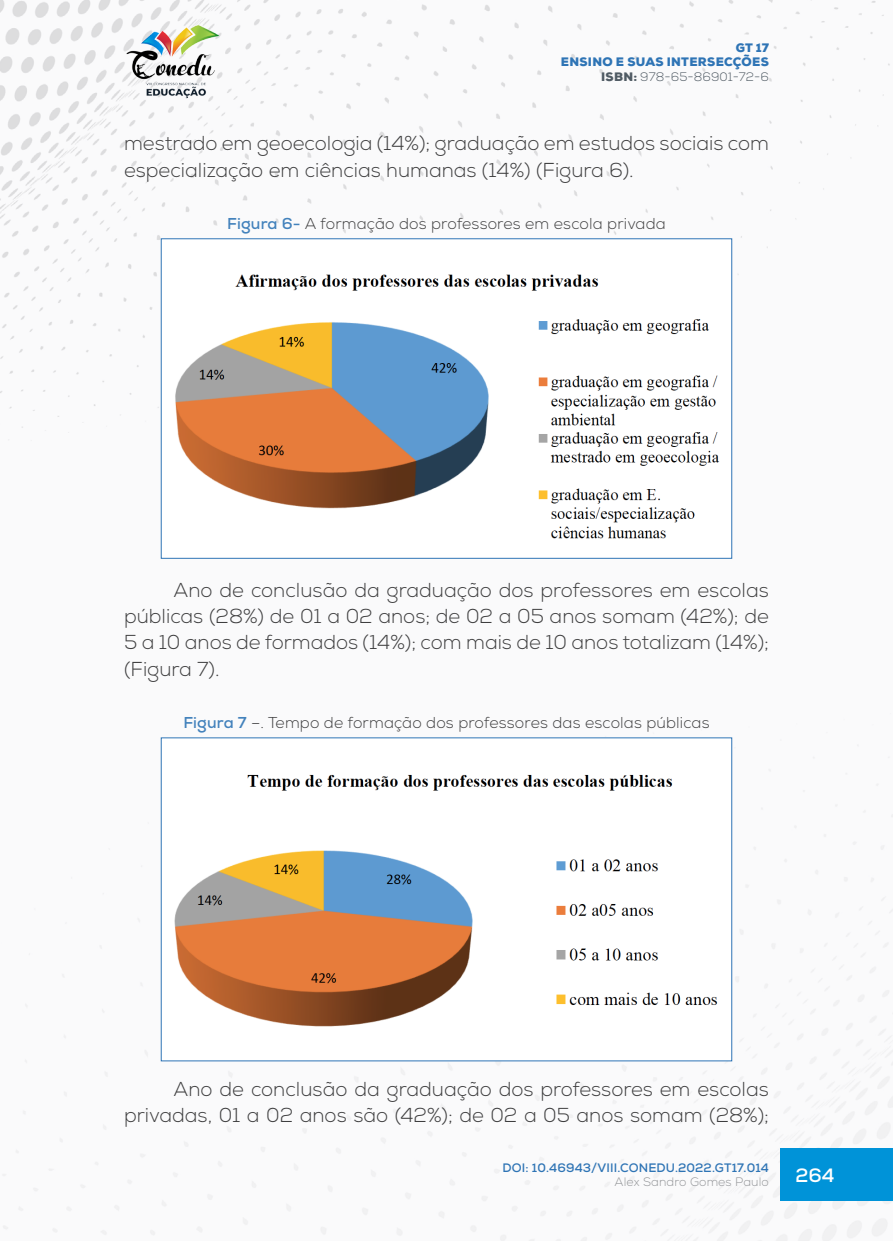
<style>
.page{position:relative;width:893px;height:1241px;background:#fff}
.page>*{position:absolute;margin:0;border:0;box-sizing:border-box;transform-origin:0 0}
._8_CORPO{font:300 20.12px/26.2px "Nexa";color:#3e3e3f}
.t1{font:700 19.25px "Nexa";color:#fff}
._11_LEGENDAS{font:300 15.75px "Nexa";letter-spacing:.01em;color:#3e3e3f}
.t2{font:900 12.25px/14.7px "Nexa";letter-spacing:.025em;color:#2e74b5;text-align:right}
.t3{font:700 12.25px "Nexa";letter-spacing:.01em;color:#2e74b5}
.t4{font:300 12.25px "Nexa";letter-spacing:.01em;color:#939598}
.s1{color:#505b64}
.s2{font-weight:300;color:#505b64}
.s3{font-weight:700;color:#4382bc}
</style>
<div class="page">
<img style="left:0;top:0;width:893px;height:1240px">
<div style="left:781px;top:1148px;width:112px;height:52px;background:#0093d8"></div>
<img style="left:124px;top:25px;width:98px;height:74px">
<img style="left:163px;top:240px;width:567px;height:316px">
<img style="left:163px;top:739px;width:567px;height:320px">
<p class="t2" style="left:561px;top:40px;width:210px">GT 17<br>ENSINO E SUAS INTERSECÇÕES<br><span class="s1">ISBN:</span> <span class="s2">978-65-86901-72-6</span></p>
<p class="_8_CORPO" style="left:124px;top:131px;width:646px">mestrado em geoecologia (14%); graduação em estudos sociais com especialização em ciências humanas (14%) (Figura 6).</p>
<p class="_11_LEGENDAS" style="left:227px;top:214px;width:440px"><span class="s3">Figura 6-</span> A formação dos professores em escola privada</p>
<p class="_8_CORPO" style="left:124px;top:577px;width:646px;text-align:justify;text-indent:50px">Ano de conclusão da graduação dos professores em escolas públicas (28%) de 01 a 02 anos; de 02 a 05 anos somam (42%); de 5 a 10 anos de formados (14%); com mais de 10 anos totalizam (14%); (Figura 7).</p>
<p class="_11_LEGENDAS" style="left:183px;top:713px;width:528px"><span class="s3">Figura 7</span> –. Tempo de formação dos professores das escolas públicas</p>
<p class="_8_CORPO" style="left:124px;top:1076px;width:646px;text-align:right">Ano de conclusão da graduação dos professores em escolas privadas, 01 a 02 anos são (42%); de 02 a 05 anos somam (28%);</p>
<p class="t3" style="left:503px;top:1159px;width:268px">DOI: 10.46943/VIII.CONEDU.2022.GT17.014</p>
<p class="t4" style="left:614px;top:1174px;width:156px">Alex Sandro Gomes Paulo</p>
<p class="t1" style="left:796px;top:1162px;width:41px">264</p>
</div>
